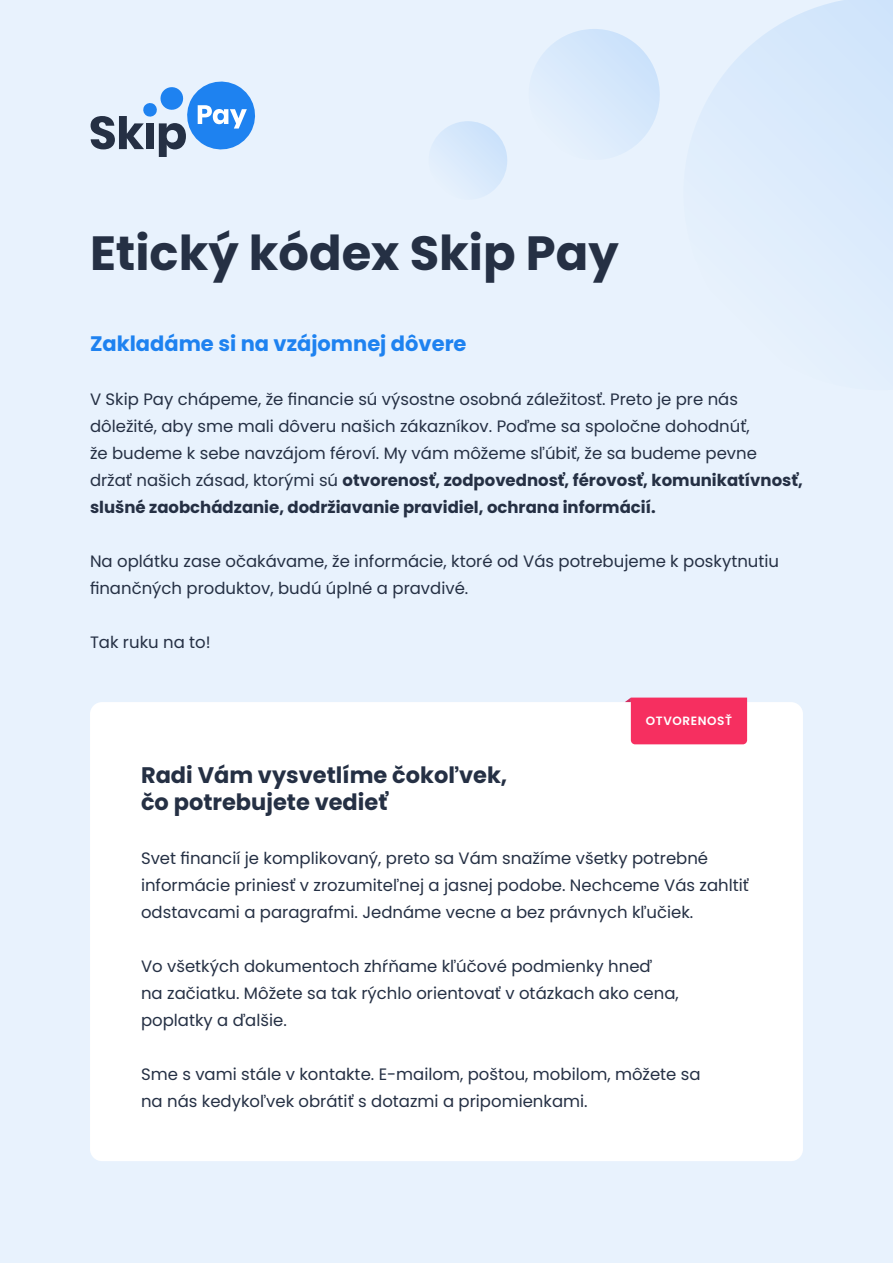
<style>
.page{position:relative;width:893px;height:1263px;background:#e8f2fd}
.page>*{position:absolute;margin:0;border:0;box-sizing:border-box;transform-origin:0 0}
.titulek{font:700 48px "Poppins";color:#253044}
.nadpis{font:700 22.5px/27px "Poppins";color:#253044}
.nadpis-2{font:700 21px "Poppins";color:#1e82f0}
.odstavec{font:16.5px/27px "Poppins";color:#253044}
.stitek{font:600 12px "Poppins";letter-spacing:.05em;color:#fff}
.s1{font-weight:700}
</style>
<div class="page">
<svg style="left:536px;top:29px;width:124px;height:124px"></svg>
<svg style="left:433px;top:121px;width:74px;height:74px"></svg>
<svg style="left:704px;top:0;width:189px;height:296px"></svg>
<svg style="left:91px;top:81px;width:164px;height:76px"></svg>
<div style="left:90px;top:702px;width:713px;height:459px;background:#fff;border-radius:12px"></div>
<div style="left:625px;top:698px;width:122px;height:46px;background:#f62f60"></div>
<p class="titulek" style="left:90px;top:225px;width:530px">Etický kódex Skip Pay</p>
<p class="nadpis-2" style="left:90px;top:331px;width:378px">Zakladáme si na vzájomnej dôvere</p>
<p class="odstavec" style="left:90px;top:386px;width:714px">V Skip Pay chápeme, že financie sú výsostne osobná záležitosť. Preto je pre nás dôležité, aby sme mali dôveru našich zákazníkov. Poďme sa spoločne dohodnúť,<br>že budeme k sebe navzájom féroví. My vám môžeme sľúbiť, že sa budeme pevne držať našich zásad, ktorými sú <span class="s1">otvorenosť, zodpovednosť, férovosť, komunikatívnosť, slušné zaobchádzanie, dodržiavanie pravidiel, ochrana informácií.</span></p>
<p class="odstavec" style="left:90px;top:548px;width:691px">Na oplátku zase očakávame, že informácie, ktoré od Vás potrebujeme k poskytnutiu finančných produktov, budú úplné a pravdivé.</p>
<p class="odstavec" style="left:90px;top:629px;width:122px">Tak ruku na to!</p>
<p class="stitek" style="left:646px;top:714px;width:88px">OTVORENOSŤ</p>
<p class="nadpis" style="left:141px;top:762px;width:368px">Radi Vám vysvetlíme čokoľvek, čo potrebujete vedieť</p>
<p class="odstavec" style="left:141px;top:845px;width:609px">Svet financií je komplikovaný, preto sa Vám snažíme všetky potrebné informácie priniesť v zrozumiteľnej a jasnej podobe. Nechceme Vás zahltiť odstavcami a paragrafmi. Jednáme vecne a bez právnych kľučiek.</p>
<p class="odstavec" style="left:141px;top:953px;width:539px">Vo všetkých dokumentoch zhŕňame kľúčové podmienky hneď<br>na začiatku. Môžete sa tak rýchlo orientovať v otázkach ako cena, poplatky a ďalšie.</p>
<p class="odstavec" style="left:141px;top:1061px;width:561px">Sme s vami stále v kontakte. E-mailom, poštou, mobilom, môžete sa na nás kedykoľvek obrátiť s dotazmi a pripomienkami.</p>
</div>
